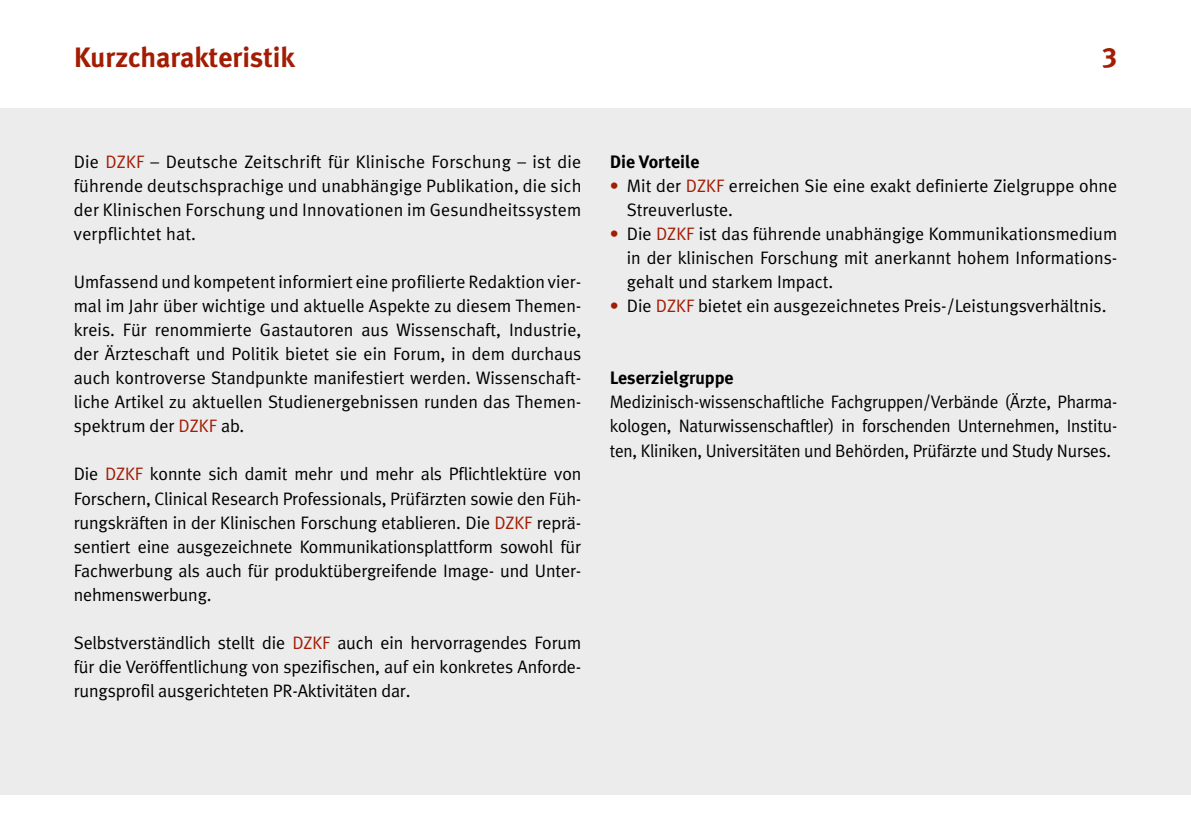
<style>
.page{position:relative;width:1191px;height:840px;background:#fff}
.page>*{position:absolute;margin:0;border:0;box-sizing:border-box;transform-origin:0 0}
.t1{font:700 28px "Meta Plus";color:#a21d04}
.t2{font:28px "Meta Plus Bold Caps";color:#a21d04}
.t3{font:18px/24px "Meta Plus Normal";color:#000;text-align:justify}
.t4{font:18px/24px "Meta Plus Normal";color:#000;text-align:justify;scale:.96 1}
.t5{font:700 18px "Meta Plus";color:#000}
.s1{color:#a21d04}
</style>
<div class="page">
<div style="left:0;top:108px;width:1191px;height:686px;background:#ececed"></div>
<h1 class="t1" style="left:74px;top:41px;width:223px">Kurzcharakteristik</h1>
<h1 class="t2" style="left:1102px;top:41px;width:16px">3</h1>
<p class="t3" style="left:74px;top:150px;width:509px">Die <span class="s1">DZKF</span> – Deutsche Zeitschrift für Klinische Forschung – ist die führende deutschsprachige und unabhängige Publikation, die sich der Klinischen Forschung und Innovationen im Gesundheitssystem verpflichtet hat.</p>
<p class="t3" style="left:74px;top:270px;width:509px">Umfassend und kompetent informiert eine profilierte Redaktion vier&shy;mal im Jahr über wichtige und aktuelle Aspekte zu diesem Themen&shy;kreis. Für renommierte Gastautoren aus Wissenschaft, Industrie, der Ärzteschaft und Politik bietet sie ein Forum, in dem durchaus auch kontroverse Standpunkte manifestiert werden. Wissenschaft&shy;liche Artikel zu aktuellen Studienergebnissen runden das Themen&shy;spektrum der <span class="s1">DZKF</span> ab.</p>
<p class="t3" style="left:74px;top:462px;width:509px">Die <span class="s1">DZKF</span> konnte sich damit mehr und mehr als Pflichtlektüre von Forschern, Clinical Research Professionals, Prüfärzten sowie den Füh&shy;rungskräften in der Klinischen Forschung etablieren. Die <span class="s1">DZKF</span> reprä&shy;sentiert eine ausgezeichnete Kommunikationsplattform sowohl für Fachwerbung als auch für produktübergreifende Image- und Unter&shy;nehmenswerbung.</p>
<p class="t3" style="left:74px;top:629px;width:509px">Selbstverständlich stellt die <span class="s1">DZKF</span> auch ein hervorragendes Forum für die Veröffentlichung von spezifischen, auf ein konkretes Anforde&shy;rungsprofil ausgerichteten PR-Aktivitäten dar.</p>
<p class="t5" style="left:609px;top:151px;width:92px">Die Vorteile</p>
<p class="t3" style="left:627px;top:173px;width:492px;text-indent:-17px"><span class="s1">•</span> Mit der <span class="s1">DZKF</span> erreichen Sie eine exakt definierte Zielgruppe ohne<br>Streuverluste.</p>
<p class="t3" style="left:627px;top:221px;width:492px;text-indent:-17px"><span class="s1">•</span> Die <span class="s1">DZKF</span> ist das führende unabhängige Kommunikationsmedium in der klinischen Forschung mit anerkannt hohem Informations&shy;gehalt und starkem Impact.</p>
<p class="t3" style="left:609px;top:293px;width:498px"><span class="s1">•</span> Die <span class="s1">DZKF</span> bietet ein ausgezeichnetes Preis-/Leistungsverhältnis.</p>
<p class="t5" style="left:609px;top:367px;width:125px">Leserzielgruppe</p>
<p class="t4" style="left:609px;top:390px;width:528px">Medizinisch-wissenschaftliche Fachgruppen/Verbände (Ärzte, Pharma&shy;kologen, Naturwissenschaftler) in forschenden Unternehmen, Institu&shy;ten, Kliniken, Universitäten und Behörden, Prüfärzte und Study Nurses.</p>
</div>
